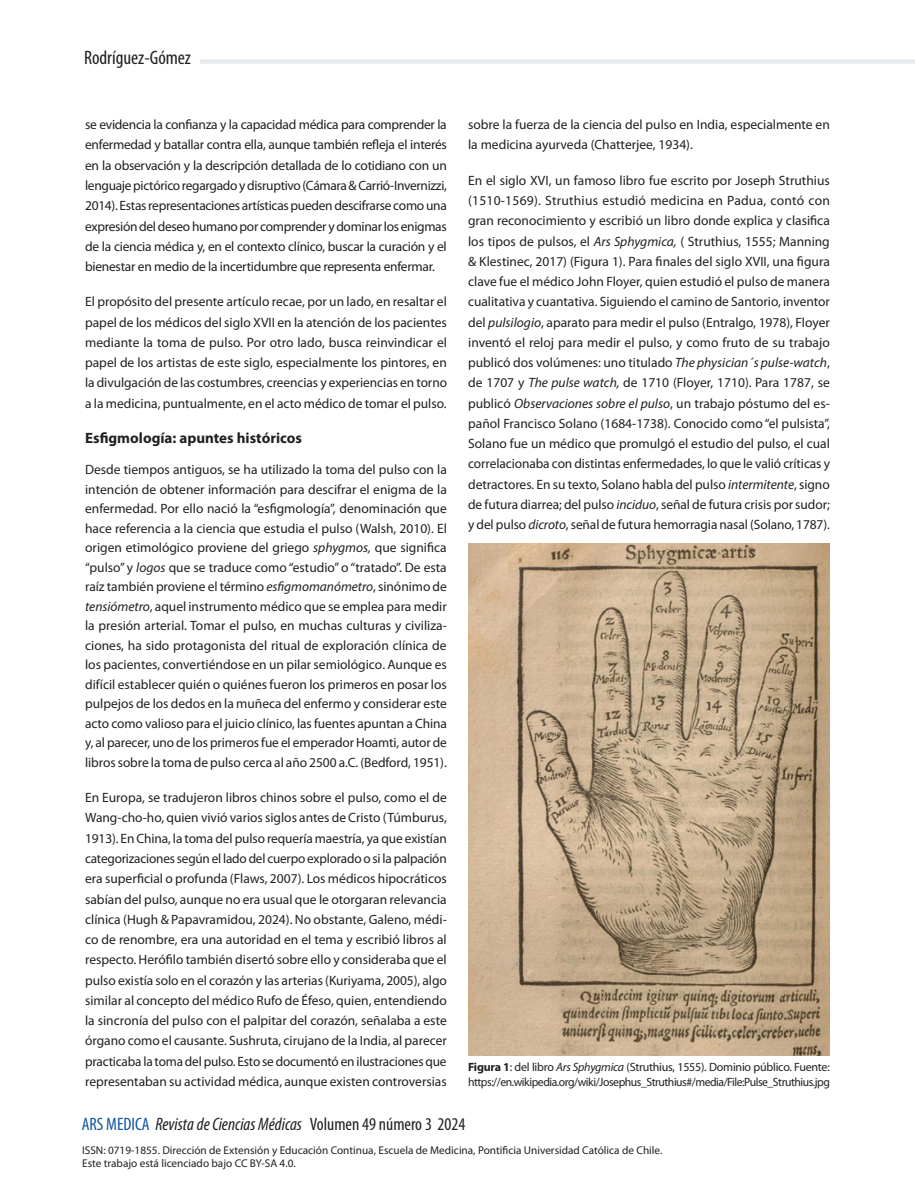
<style>
.page{position:relative;width:915px;height:1191px;background:#fff}
.page>*{position:absolute;margin:0;border:0;box-sizing:border-box;transform-origin:0 0}
.t1{font:condensed 19.5px "Myriad Pro";color:#231f20}
.t2{font:italic condensed 18px "Myriad Pro";color:#231f20}
.t3{font:700 15px "Myriad Pro";color:#231f20}
.t4{font:13.5px/20.2px "Myriad Pro";letter-spacing:-.005em;color:#231f20;text-align:justify}
.t5{font:12px/15px "Myriad Pro";letter-spacing:-.04em;color:#231f20}
.t6{font:11.25px/13.5px "Myriad Pro";color:#231f20}
.s1{font-style:italic}
.s2{font-weight:700}
.s3{font-style:normal;color:#13559f}
.s4{font-style:normal}
</style>
<div class="page">
<div style="left:200px;top:59px;width:714px;height:5px;background:#e7ecf1"></div>
<img style="left:468px;top:543px;width:361px;height:512px">
<h1 class="t1" style="left:84px;top:47px;width:108px">Rodríguez-Gómez</h1>
<p class="t4" style="left:85px;top:114px;width:363px">se evidencia la confianza y la capacidad médica para comprender la enfermedad y batallar contra ella, aunque también refleja el interés en la observación y la descripción detallada de lo cotidiano con un lenguaje pictórico regargado y disruptivo (Cámara &amp; Carrió-Invernizzi, 2014). Estas representaciones artísticas pueden descifrarse como una expresión del deseo humano por comprender y dominar los enigmas de la ciencia médica y, en el contexto clínico, buscar la curación y el bienestar en medio de la incertidumbre que representa enfermar.</p>
<p class="t4" style="left:85px;top:291px;width:363px">El propósito del presente artículo recae, por un lado, en resaltar el papel de los médicos del siglo XVII en la atención de los pacientes mediante la toma de pulso. Por otro lado, busca reinvindicar el papel de los artistas de este siglo, especialmente los pintores, en la divulgación de las costumbres, creencias y experiencias en torno a la medicina, puntualmente, en el acto médico de tomar el pulso.</p>
<p class="t3" style="left:85px;top:428px;width:218px">Esfigmología: apuntes históricos</p>
<p class="t4" style="left:85px;top:460px;width:363px;line-height:19.5px">Desde tiempos antiguos, se ha utilizado la toma del pulso con la intención de obtener información para descifrar el enigma de la enfermedad. Por ello nació la “esfigmología”, denominación que hace referencia a la ciencia que estudia el pulso (Walsh, 2010). El origen etimológico proviene del griego <span class="s1">sphygmos,</span> que significa “pulso” y <span class="s1">logos</span> que se traduce como “estudio” o “tratado”. De esta raíz también proviene el término <span class="s1">esfigmomanómetro</span>, sinónimo de <span class="s1">tensiómetro</span>, aquel instrumento médico que se emplea para medir la presión arterial. Tomar el pulso, en muchas culturas y civiliza&shy;ciones, ha sido protagonista del ritual de exploración clínica de los pacientes, convertiéndose en un pilar semiológico. Aunque es difícil establecer quién o quiénes fueron los primeros en posar los pulpejos de los dedos en la muñeca del enfermo y considerar este acto como valioso para el juicio clínico, las fuentes apuntan a China y, al parecer, uno de los primeros fue el emperador Hoamti, autor de libros sobre la toma de pulso cerca al año 2500 a.C. (Bedford, 1951).</p>
<p class="t4" style="left:85px;top:787px;width:363px">En Europa, se tradujeron libros chinos sobre el pulso, como el de Wang-cho-ho, quien vivió varios siglos antes de Cristo (Túmburus, 1913). En China, la toma del pulso requería maestría, ya que existían categorizaciones según el lado del cuerpo explorado o si la palpación era superficial o profunda (Flaws, 2007). Los médicos hipocráticos sabían del pulso, aunque no era usual que le otorgaran relevancia clínica (Hugh &amp; Papavramidou, 2024). No obstante, Galeno, médi&shy;co de renombre, era una autoridad en el tema y escribió libros al respecto. Herófilo también disertó sobre ello y consideraba que el pulso existía solo en el corazón y las arterias (Kuriyama, 2005), algo similar al concepto del médico Rufo de Éfeso, quien, entendiendo la sincronía del pulso con el palpitar del corazón, señalaba a este órgano como el causante. Sushruta, cirujano de la India, al parecer practicaba la toma del pulso. Esto se documentó en ilustraciones que representaban su actividad médica, aunque existen controversias</p>
<p class="t4" style="left:468px;top:114px;width:363px">sobre la fuerza de la ciencia del pulso en India, especialmente en la medicina ayurveda (Chatterjee, 1934).</p>
<p class="t4" style="left:468px;top:170px;width:363px">En el siglo XVI, un famoso libro fue escrito por Joseph Struthius (1510-1569). Struthius estudió medicina en Padua, contó con gran reconocimiento y escribió un libro donde explica y clasifica los tipos de pulsos, el <span class="s1">Ars Sphygmica,</span> ( Struthius, 1555; Manning &amp; Klestinec, 2017) (Figura 1). Para finales del siglo XVII, una figura clave fue el médico John Floyer, quien estudió el pulso de manera cualitativa y cuantativa. Siguiendo el camino de Santorio, inventor del <span class="s1">pulsilogio</span>, aparato para medir el pulso (Entralgo, 1978), Floyer inventó el reloj para medir el pulso, y como fruto de su trabajo publicó dos volúmenes: uno titulado <span class="s1">The physician´s pulse-watch</span>, de 1707 y <span class="s1">The pulse watch,</span> de 1710 (Floyer, 1710)<span class="s1">.</span> Para 1787, se publicó <span class="s1">Observaciones sobre el pulso</span>, un trabajo póstumo del es&shy;pañol Francisco Solano (1684-1738). Conocido como “el pulsista”, Solano fue un médico que promulgó el estudio del pulso, el cual correlacionaba con distintas enfermedades, lo que le valió críticas y detractores. En su texto, Solano habla del pulso <span class="s1">intermitente</span>, signo de futura diarrea; del pulso <span class="s1">inciduo</span>, señal de futura crisis por sudor; y del pulso <span class="s1">dicroto</span>, señal de futura hemorragia nasal (Solano, 1787).</p>
<p class="t5" style="left:468px;top:1059px;width:363px"><span class="s2">Figura 1</span>: del libro <span class="s1">Ars Sphygmica</span> (Struthius, 1555). Dominio público. Fuente: https://en.wikipedia.org/wiki/Josephus_Struthius#/media/File:Pulse_Struthius.jpg</p>
<h2 class="t2" style="left:82px;top:1113px;width:385px"><span class="s3">ARS MEDICA</span> Revista de Ciencias Médicas <span class="s4">Volumen 49 número 3 2024</span></h2>
<p class="t6" style="left:82px;top:1142px;width:581px">ISSN: 0719-1855. Dirección de Extensión y Educación Continua, Escuela de Medicina, Pontificia Universidad Católica de Chile.<br>Este trabajo está licenciado bajo CC BY-SA 4.0.</p>
</div>
